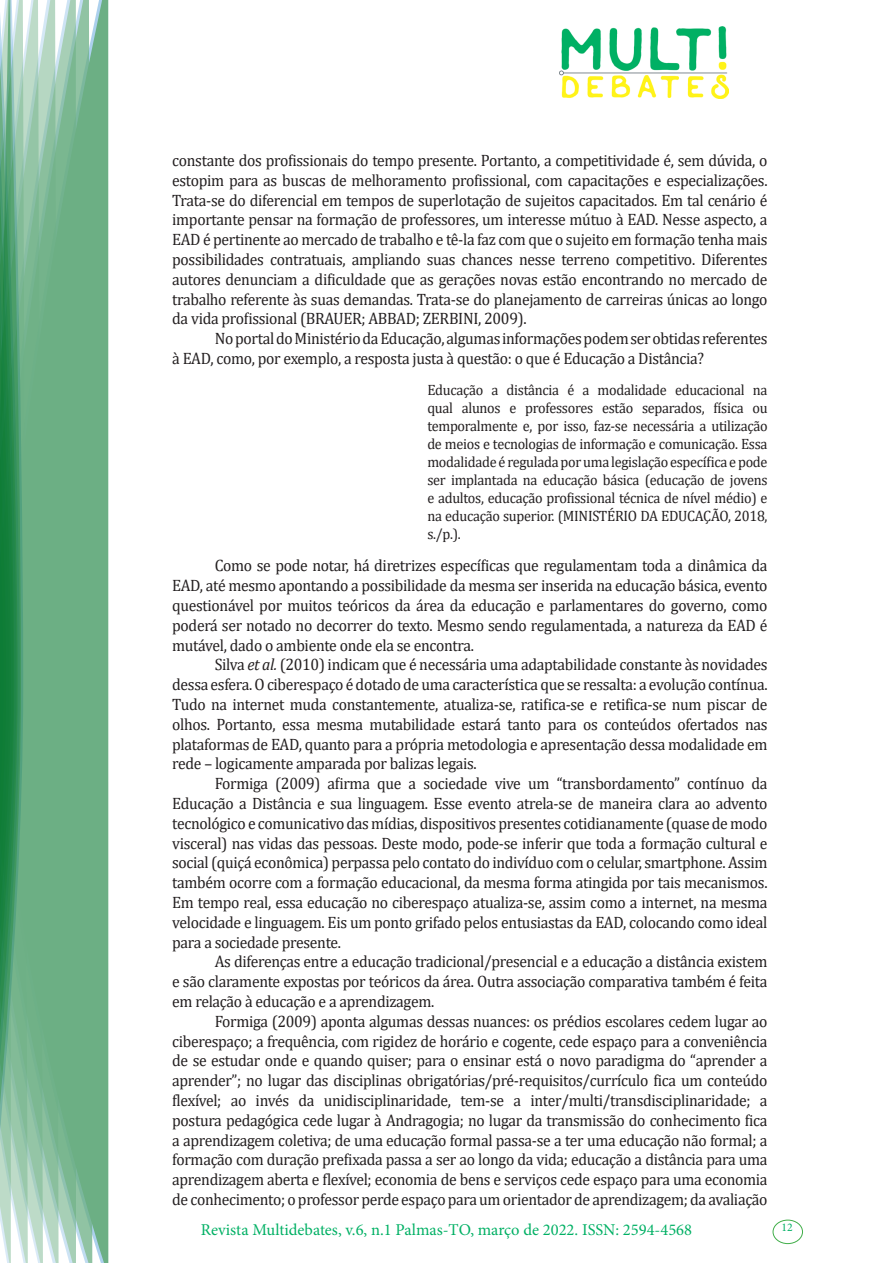
<style>
.page{position:relative;width:893px;height:1263px;background:#fff}
.page>*{position:absolute;margin:0;border:0;box-sizing:border-box;transform-origin:0 0}
.texto{font:16.5px/19.8px "Cambria";letter-spacing:-.02em;color:#231f20;text-align:justify;scale:.95 1}
.t1{font:16.5px "Minion Pro";color:#00b064}
.citacao{font:15px/18px "Cambria";letter-spacing:-.02em;color:#231f20;text-align:justify;scale:.95 1}
.t2{font:11.7px "Minion Pro";color:#00b064}
.s1{font-style:italic}
</style>
<div class="page">
<img style="left:559px;top:26px;width:169px;height:72px">
<div style="left:95px;top:0;width:14px;height:1263px;background:#6caf84"></div>
<svg style="left:79px;top:0;width:16px;height:1263px;background:#71b289"></svg>
<svg style="left:62px;top:0;width:17px;height:1263px;background:#75b48c"></svg>
<svg style="left:45px;top:0;width:17px;height:1263px;background:#7cb792"></svg>
<svg style="left:30px;top:0;width:15px;height:1263px;background:#80ba96"></svg>
<svg style="left:0;top:0;width:30px;height:1263px;background:#61a97f"></svg>
<div style="left:772px;top:1219px;width:31px;height:25px;border:1px solid #40ae49;border-radius:50%"></div>
<p class="texto" style="left:172px;top:150px;width:628px">constante dos profissionais do tempo presente. Portanto, a competitividade é, sem dúvida, o estopim para as buscas de melhoramento profissional, com capacitações e especializações.<br>Trata-se do diferencial em tempos de superlotação de sujeitos capacitados. Em tal cenário é importante pensar na formação de professores, um interesse mútuo à EAD. Nesse aspecto, a EAD é pertinente ao mercado de trabalho e tê-la faz com que o sujeito em formação tenha mais possibilidades contratuais, ampliando suas chances nesse terreno competitivo. Diferentes autores denunciam a dificuldade que as gerações novas estão encontrando no mercado de trabalho referente às suas demandas. Trata-se do planejamento de carreiras únicas ao longo da vida profissional (BRAUER; ABBAD; ZERBINI, 2009).</p>
<p class="texto" style="left:172px;top:329px;width:628px;text-indent:43px">No portal do Ministério da Educação, algumas informações podem ser obtidas referentes à EAD, como, por exemplo, a resposta justa à questão: o que é Educação a Distância?</p>
<p class="citacao" style="left:427px;top:380px;width:360px">Educação a distância é a modalidade educacional na qual alunos e professores estão separados, física ou temporalmente e, por isso, faz-se necessária a utilização de meios e tecnologias de informação e comunicação. Essa modalidade é regulada por uma legislação específica e pode ser implantada na educação básica (educação de jovens e adultos, educação profissional técnica de nível médio) e na educação superior. (MINISTÉRIO DA EDUCAÇÃO, 2018, s./p.).</p>
<p class="texto" style="left:172px;top:556px;width:628px;text-indent:43px">Como se pode notar, há diretrizes específicas que regulamentam toda a dinâmica da EAD, até mesmo apontando a possibilidade da mesma ser inserida na educação básica, evento questionável por muitos teóricos da área da educação e parlamentares do governo, como poderá ser notado no decorrer do texto. Mesmo sendo regulamentada, a natureza da EAD é mutável, dado o ambiente onde ela se encontra.</p>
<p class="texto" style="left:172px;top:655px;width:628px;text-indent:43px">Silva <span class="s1">et al.</span> (2010) indicam que é necessária uma adaptabilidade constante às novidades dessa esfera. O ciberespaço é dotado de uma característica que se ressalta: a evolução contínua.<br>Tudo na internet muda constantemente, atualiza-se, ratifica-se e retifica-se num piscar de olhos. Portanto, essa mesma mutabilidade estará tanto para os conteúdos ofertados nas plataformas de EAD, quanto para a própria metodologia e apresentação dessa modalidade em rede – logicamente amparada por balizas legais.</p>
<p class="texto" style="left:172px;top:773px;width:628px;text-indent:43px">Formiga (2009) afirma que a sociedade vive um “transbordamento” contínuo da Educação a Distância e sua linguagem. Esse evento atrela-se de maneira clara ao advento tecnológico e comunicativo das mídias, dispositivos presentes cotidianamente (quase de modo visceral) nas vidas das pessoas. Deste modo, pode-se inferir que toda a formação cultural e social (quiçá econômica) perpassa pelo contato do indivíduo com o celular, smartphone. Assim também ocorre com a formação educacional, da mesma forma atingida por tais mecanismos.<br>Em tempo real, essa educação no ciberespaço atualiza-se, assim como a internet, na mesma velocidade e linguagem. Eis um ponto grifado pelos entusiastas da EAD, colocando como ideal para a sociedade presente.</p>
<p class="texto" style="left:172px;top:952px;width:628px;text-indent:43px">As diferenças entre a educação tradicional/presencial e a educação a distância existem e são claramente expostas por teóricos da área. Outra associação comparativa também é feita em relação à educação e a aprendizagem.</p>
<p class="texto" style="left:172px;top:1011px;width:628px;text-indent:43px">Formiga (2009) aponta algumas dessas nuances: os prédios escolares cedem lugar ao ciberespaço; a frequência, com rigidez de horário e cogente, cede espaço para a conveniência de se estudar onde e quando quiser; para o ensinar está o novo paradigma do “aprender a aprender”; no lugar das disciplinas obrigatórias/pré-requisitos/currículo fica um conteúdo flexível; ao invés da unidisciplinaridade, tem-se a inter/multi/transdisciplinaridade; a postura pedagógica cede lugar à Andragogia; no lugar da transmissão do conhecimento fica a aprendizagem coletiva; de uma educação formal passa-se a ter uma educação não formal; a formação com duração prefixada passa a ser ao longo da vida; educação a distância para uma aprendizagem aberta e flexível; economia de bens e serviços cede espaço para uma economia de conhecimento; o professor perde espaço para um orientador de aprendizagem; da avaliação</p>
<p class="t1" style="left:201px;top:1218px;width:493px">Revista Multidebates, v.6, n.1 Palmas-TO, março de 2022. ISSN: 2594-4568</p>
<p class="t2" style="left:781px;top:1219px;width:13px">12</p>
</div>
